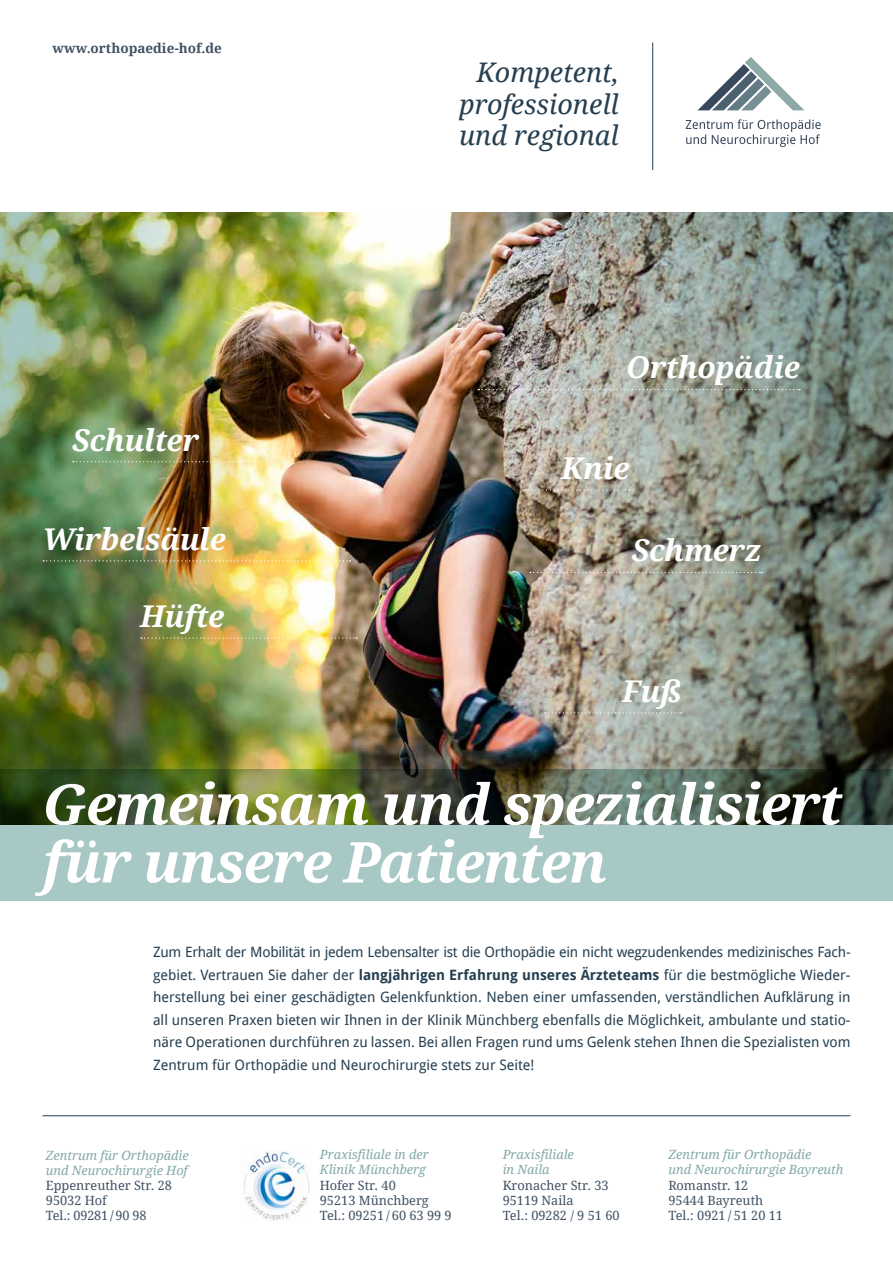
<style>
.page{position:relative;width:893px;height:1263px;background:#fff}
.page>*{position:absolute;margin:0;border:0;box-sizing:border-box;transform-origin:0 0}
.t1{font:italic 700 56.25px/57.9px "Droid Serif";letter-spacing:-.025em;color:#fff}
.t2{font:italic 700 30px "Droid Serif";letter-spacing:-.01em;color:#fff}
.t3{font:italic 27px/31.5px "Droid Serif";color:#253f51;text-align:justify}
.t4{font:14.25px/22.5px "Droid Sans";color:#253f51;text-align:justify}
.t5{font:700 13.5px "Droid Serif";color:#415264}
.t6{font:12.75px/15px "Droid Serif";color:#415264}
.t7{font:italic 12.75px/15px "Droid Serif";color:#81a9a7}
.s1{font-weight:700}
</style>
<div class="page">
<img style="left:269px;top:212px;width:194px;height:557px">
<img style="left:0;top:212px;width:269px;height:557px">
<img style="left:463px;top:212px;width:430px;height:557px">
<img style="left:0;top:769px;width:893px;height:132px">
<svg style="left:524px;top:489px;width:106px;height:2px"></svg>
<svg style="left:545px;top:712px;width:137px;height:1px"></svg>
<svg style="left:478px;top:389px;width:322px;height:1px"></svg>
<svg style="left:43px;top:560px;width:308px;height:1px"></svg>
<svg style="left:530px;top:572px;width:232px;height:1px"></svg>
<svg style="left:141px;top:637px;width:216px;height:2px"></svg>
<svg style="left:73px;top:461px;width:212px;height:1px"></svg>
<hr style="left:43px;top:1115px;width:807px;height:1px;background:#253f51">
<img style="left:241px;top:1150px;width:69px;height:70px">
<hr style="left:652px;top:43px;width:1px;height:127px;background:#253f51">
<svg style="left:698px;top:57px;width:106px;height:53px"></svg>
<svg style="left:686px;top:119px;width:135px;height:28px"></svg>
<p class="t5" style="left:52px;top:40px;width:171px">www.orthopaedie-hof.de</p>
<h2 class="t2" style="left:72px;top:421px;width:128px">Schulter</h2>
<h2 class="t2" style="left:43px;top:520px;width:185px">Wirbelsäule</h2>
<h2 class="t2" style="left:140px;top:597px;width:85px">Hüfte</h2>
<h3 class="t3" style="left:459px;top:57px;width:161px;text-indent:17px">Kompetent, professionell und regional</h3>
<h2 class="t2" style="left:626px;top:349px;width:175px">Orthopädie</h2>
<h2 class="t2" style="left:561px;top:449px;width:70px">Knie</h2>
<h2 class="t2" style="left:632px;top:531px;width:131px">Schmerz</h2>
<h2 class="t2" style="left:622px;top:672px;width:61px">Fuß</h2>
<h1 class="t1" style="left:43px;top:776px;width:801px">Gemeinsam und spezialisiert für unsere Patienten</h1>
<p class="t4" style="left:153px;top:940px;width:699px">Zum Erhalt der Mobilität in jedem Lebensalter ist die Orthopädie ein nicht wegzudenkendes medizinisches Fach&shy;gebiet. Vertrauen Sie daher der <span class="s1">langjährigen Erfahrung unseres Ärzteteams</span> für die bestmögliche Wieder&shy;herstellung bei einer geschädigten Gelenkfunktion. Neben einer umfassenden, verständlichen Aufklärung in all unseren Praxen bieten wir Ihnen in der Klinik Münchberg ebenfalls die Möglichkeit, ambulante und statio&shy;näre Operationen durchführen zu lassen. Bei allen Fragen rund ums Gelenk stehen Ihnen die Spezialisten vom Zentrum für Orthopädie und Neurochirurgie stets zur Seite!</p>
<p class="t7" style="left:46px;top:1147px;width:144px">Zentrum für Orthopädie und Neurochirurgie Hof</p>
<p class="t6" style="left:46px;top:1178px;width:128px">Eppenreuther Str. 28<br>95032 Hof<br>Tel.: 09281 / 90 98</p>
<p class="t7" style="left:320px;top:1147px;width:111px">Praxisfiliale in der<br>Klinik Münchberg</p>
<p class="t6" style="left:320px;top:1178px;width:133px">Hofer Str. 40<br>95213 Münchberg<br>Tel.: 09251 / 60 63 99 9</p>
<p class="t7" style="left:503px;top:1147px;width:73px">Praxisfiliale in Naila</p>
<p class="t6" style="left:503px;top:1178px;width:118px">Kronacher Str. 33<br>95119 Naila<br>Tel.: 09282 / 9 51 60</p>
<p class="t7" style="left:668px;top:1147px;width:177px">Zentrum für Orthopädie<br>und Neurochirurgie Bayreuth</p>
<p class="t6" style="left:668px;top:1178px;width:116px">Romanstr. 12<br>95444 Bayreuth<br>Tel.: 0921 / 51 20 11</p>
</div>
